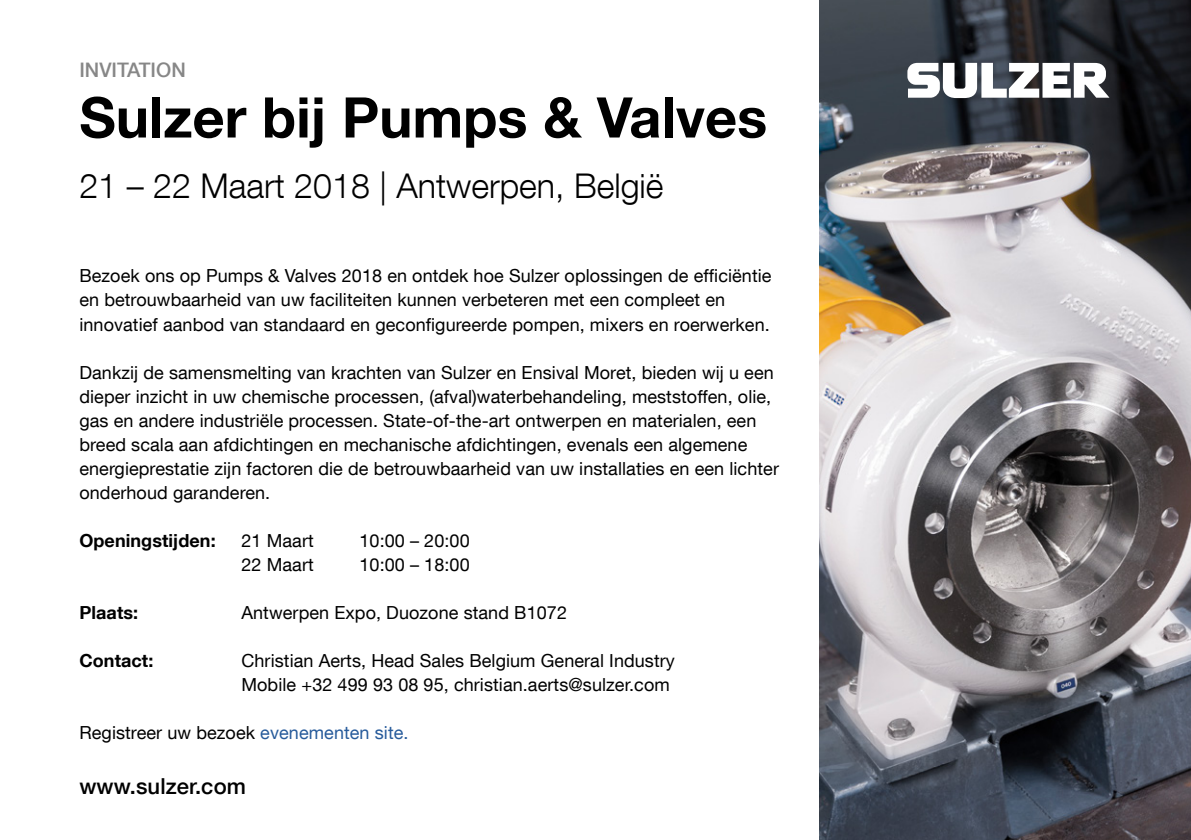
<style>
.page{position:relative;width:1191px;height:840px;background:#fff}
.page>*{position:absolute;margin:0;border:0;box-sizing:border-box;transform-origin:0 0}
.t1{font:700 56px "Helvetica Neue LT Com";color:#000}
.t2{font:300 34px "Helvetica Neue LT Com";color:#000}
.t3{font:500 22px "Helvetica Neue LT Com";letter-spacing:.005em;color:#000}
.Paragraph_text{font:500 20px "Helvetica Neue LT Com";color:#878787}
.t4{font:18px/24px "Helvetica Neue LT Com";letter-spacing:.005em;color:#000}
.t5{font:700 18px "Helvetica Neue LT Com";letter-spacing:.005em;color:#000}
.s1{color:#275b9b}
</style>
<div class="page">
<img style="left:819px;top:0;width:372px;height:839px">
<svg style="left:907px;top:63px;width:202px;height:35px"></svg>
<p class="Paragraph_text" style="left:79px;top:58px;width:108px">INVITATION</p>
<p class="t1" style="left:79px;top:82px;width:689px">Sulzer bij Pumps &amp; Valves</p>
<p class="t2" style="left:79px;top:164px;width:585px">21 – 22 Maart 2018 | Antwerpen, België</p>
<p class="t4" style="left:79px;top:263px;width:693px">Bezoek ons op Pumps &amp; Valves 2018 en ontdek hoe Sulzer oplossingen de efficiëntie en betrouwbaarheid van uw faciliteiten kunnen verbeteren met een compleet en innovatief aanbod van standaard en geconfigureerde pompen, mixers en roerwerken.</p>
<p class="t4" style="left:79px;top:359px;width:701px">Dankzij de samensmelting van krachten van Sulzer en Ensival Moret, bieden wij u een dieper inzicht in uw chemische processen, (afval)waterbehandeling, meststoffen, olie, gas en andere industriële processen. State-of-the-art ontwerpen en materialen, een breed scala aan afdichtingen en mechanische afdichtingen, evenals een algemene energieprestatie zijn factoren die de betrouwbaarheid van uw installaties en een lichter onderhoud garanderen.</p>
<p class="t5" style="left:79px;top:528px;width:138px">Openingstijden:</p>
<p class="t4" style="left:241px;top:527px;width:74px">21 Maart</p>
<p class="t4" style="left:359px;top:527px;width:112px">10:00 – 20:00</p>
<p class="t4" style="left:241px;top:551px;width:74px">22 Maart</p>
<p class="t4" style="left:359px;top:551px;width:112px">10:00 – 18:00</p>
<p class="t5" style="left:79px;top:600px;width:60px">Plaats:</p>
<p class="t4" style="left:241px;top:599px;width:327px">Antwerpen Expo, Duozone stand B1072</p>
<p class="t5" style="left:79px;top:648px;width:75px">Contact:</p>
<p class="t4" style="left:241px;top:647px;width:435px">Christian Aerts, Head Sales Belgium General Industry</p>
<p class="t4" style="left:241px;top:671px;width:430px">Mobile +32 499 93 08 95, christian.aerts@sulzer.com</p>
<p class="t4" style="left:79px;top:719px;width:331px">Registreer uw bezoek <span class="s1">evenementen site.</span></p>
<p class="t3" style="left:79px;top:772px;width:168px">www.sulzer.com</p>
</div>
